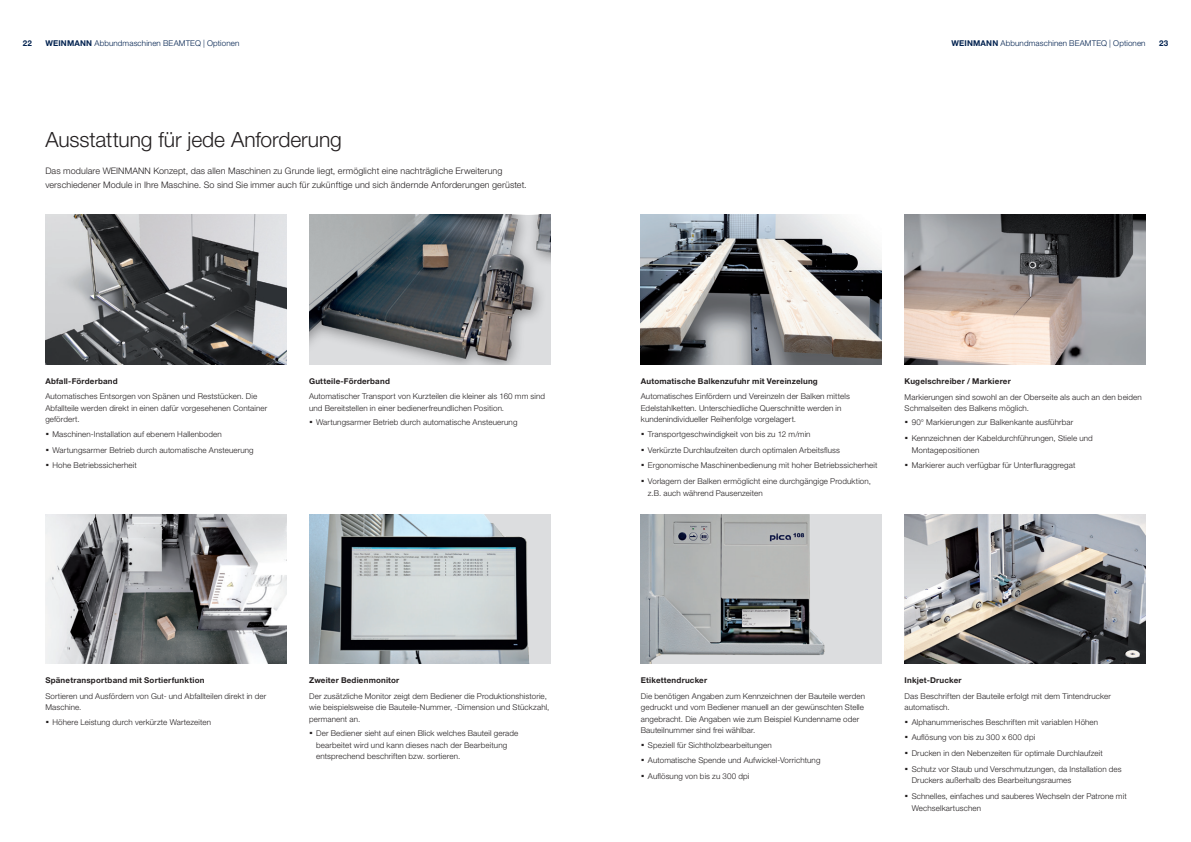
<style>
.page{position:relative;width:1191px;height:842px;background:#fff}
.page>*{position:absolute;margin:0;border:0;box-sizing:border-box;transform-origin:0 0}
.t1{font:300 21px "Helvetica Neue LTW1 G";letter-spacing:-.005em;color:#231f20}
.t2{font:300 9px/13.6px "Helvetica Neue LTW1 G";letter-spacing:.01em;color:#231f20}
.t3{font:300 8px/11.5px "Helvetica Neue LTW1 G";letter-spacing:.015em;color:#231f20}
.t4{font:700 8px "Helvetica Neue LTW1 G";letter-spacing:.025em;color:#231f20}
.t5{font:300 8px "Helvetica Neue LTW1 G";letter-spacing:.015em;color:#00214f}
.t6{font:700 8px "Helvetica Neue LTW1 G";color:#00214f}
.s1{font-weight:700}
.s2{font-weight:700;font-size:14px}
</style>
<div class="page">
<img style="left:309px;top:514px;width:241px;height:150px">
<img style="left:904px;top:215px;width:241px;height:149px">
<img style="left:641px;top:514px;width:241px;height:150px">
<img style="left:904px;top:514px;width:241px;height:150px">
<img style="left:45px;top:215px;width:241px;height:149px">
<img style="left:641px;top:215px;width:241px;height:149px">
<img style="left:309px;top:215px;width:241px;height:149px">
<img style="left:45px;top:514px;width:241px;height:150px">
<p class="t6" style="left:23px;top:39px;width:11px">22</p>
<p class="t5" style="left:45px;top:39px;width:196px"><span class="s1">WEINMANN</span> Abbundmaschinen BEAMTEQ | Optionen</p>
<p class="t5" style="left:951px;top:39px;width:196px"><span class="s1">WEINMANN</span> Abbundmaschinen BEAMTEQ | Optionen</p>
<p class="t6" style="left:1159px;top:39px;width:11px">23</p>
<h1 class="t1" style="left:45px;top:127px;width:298px">Ausstattung für jede Anforderung</h1>
<p class="t2" style="left:45px;top:164px;width:483px">Das modulare WEINMANN Konzept, das allen Maschinen zu Grunde liegt, ermöglicht eine nachträgliche Erweiterung verschiedener Module in Ihre Maschine. So sind Sie immer auch für zukünftige und sich ändernde Anforderungen gerüstet.</p>
<p class="t4" style="left:45px;top:376px;width:74px">Abfall-Förderband</p>
<p class="t3" style="left:45px;top:391px;width:223px">Automatisches Entsorgen von Spänen und Reststücken. Die<br>Abfallteile werden direkt in einen dafür vorgesehenen Container gefördert.</p>
<p class="t3" style="left:45px;top:426px;width:210px;line-height:15.8px"><span class="s2">·</span> Maschinen-Installation auf ebenem Hallenboden<br><span class="s2">·</span> Wartungsarmer Betrieb durch automatische Ansteuerung <span class="s2">·</span> Hohe Betriebssicherheit</p>
<p class="t4" style="left:309px;top:376px;width:82px">Gutteile-Förderband</p>
<p class="t3" style="left:309px;top:391px;width:238px">Automatischer Transport von Kurzteilen die kleiner als 160 mm sind und Bereitstellen in einer bedienerfreundlichen Position.</p>
<p class="t3" style="left:309px;top:417px;width:210px"><span class="s2">·</span> Wartungsarmer Betrieb durch automatische Ansteuerung</p>
<p class="t4" style="left:641px;top:376px;width:178px">Automatische Balkenzufuhr mit Vereinzelung</p>
<p class="t3" style="left:641px;top:391px;width:210px">Automatisches Einfördern und Vereinzeln der Balken mittels<br>Edelstahlketten. Unterschiedliche Querschnitte werden in kundenindividueller Reihenfolge vorgelagert.</p>
<p class="t3" style="left:641px;top:426px;width:238px;line-height:15.8px"><span class="s2">·</span> Transportgeschwindigkeit von bis zu 12 m/min<br><span class="s2">·</span> Verkürzte Durchlaufzeiten durch optimalen Arbeitsfluss<br><span class="s2">·</span> Ergonomische Maschinenbedienung mit hoher Betriebssicherheit <span class="s2">·</span> Vorlagern der Balken ermöglicht eine durchgängige Produktion,</p>
<p class="t3" style="left:648px;top:487px;width:116px">z.B. auch während Pausenzeiten</p>
<p class="t4" style="left:904px;top:376px;width:108px">Kugelschreiber / Markierer</p>
<p class="t3" style="left:904px;top:391px;width:239px">Markierungen sind sowohl an der Oberseite als auch an den beiden<br>Schmalseiten des Balkens möglich.</p>
<p class="t3" style="left:904px;top:415px;width:190px;line-height:15.8px"><span class="s2">·</span> 90° Markierungen zur Balkenkante ausführbar<br><span class="s2">·</span> Kennzeichnen der Kabeldurchführungen, Stiele und</p>
<p class="t3" style="left:904px;top:442px;width:172px;line-height:15.8px;text-indent:7px">Montagepositionen<br><span class="s2">·</span> Markierer auch verfügbar für Unterfluraggregat</p>
<p class="t4" style="left:45px;top:675px;width:161px">Spänetransportband mit Sortierfunktion</p>
<p class="t3" style="left:45px;top:690px;width:222px">Sortieren und Ausfördern von Gut- und Abfallteilen direkt in der<br>Maschine.</p>
<p class="t3" style="left:45px;top:716px;width:167px"><span class="s2">·</span> Höhere Leistung durch verkürzte Wartezeiten</p>
<p class="t4" style="left:309px;top:675px;width:92px">Zweiter Bedienmonitor</p>
<p class="t3" style="left:309px;top:690px;width:242px">Der zusätzliche Monitor zeigt dem Bediener die Produktionshistorie, wie beispielsweise die Bauteile-Nummer, -Dimension und Stückzahl, permanent an.</p>
<p class="t3" style="left:316px;top:727px;width:204px;text-indent:-7px"><span class="s2">·</span> Der Bediener sieht auf einen Blick welches Bauteil gerade bearbeitet wird und kann dieses nach der Bearbeitung entsprechend beschriften bzw. sortieren.</p>
<p class="t4" style="left:641px;top:675px;width:68px">Etikettendrucker</p>
<p class="t3" style="left:641px;top:690px;width:226px">Die benötigen Angaben zum Kennzeichnen der Bauteile werden gedruckt und vom Bediener manuell an der gewünschten Stelle angebracht. Die Angaben wie zum Beispiel Kundenname oder Bauteilnummer sind frei wählbar.</p>
<p class="t3" style="left:641px;top:737px;width:181px;line-height:15.8px"><span class="s2">·</span> Speziell für Sichtholzbearbeitungen<br><span class="s2">·</span> Automatische Spende und Aufwickel-Vorrichtung <span class="s2">·</span> Auflösung von bis zu 300 dpi</p>
<p class="t4" style="left:904px;top:675px;width:59px">Inkjet-Drucker</p>
<p class="t3" style="left:904px;top:690px;width:208px">Das Beschriften der Bauteile erfolgt mit dem Tintendrucker automatisch.</p>
<p class="t3" style="left:904px;top:714px;width:219px;line-height:15.8px"><span class="s2">·</span> Alphanummerisches Beschriften mit variablen Höhen<br><span class="s2">·</span> Auflösung von bis zu 300 x 600 dpi<br><span class="s2">·</span> Drucken in den Nebenzeiten für optimale Durchlaufzeit<br><span class="s2">·</span> Schutz vor Staub und Verschmutzungen, da Installation des</p>
<p class="t3" style="left:904px;top:772px;width:224px;line-height:15.8px;text-indent:7px">Druckers außerhalb des Bearbeitungsraumes<br><span class="s2">·</span> Schnelles, einfaches und sauberes Wechseln der Patrone mit</p>
<p class="t3" style="left:911px;top:802px;width:71px">Wechselkartuschen</p>
</div>
